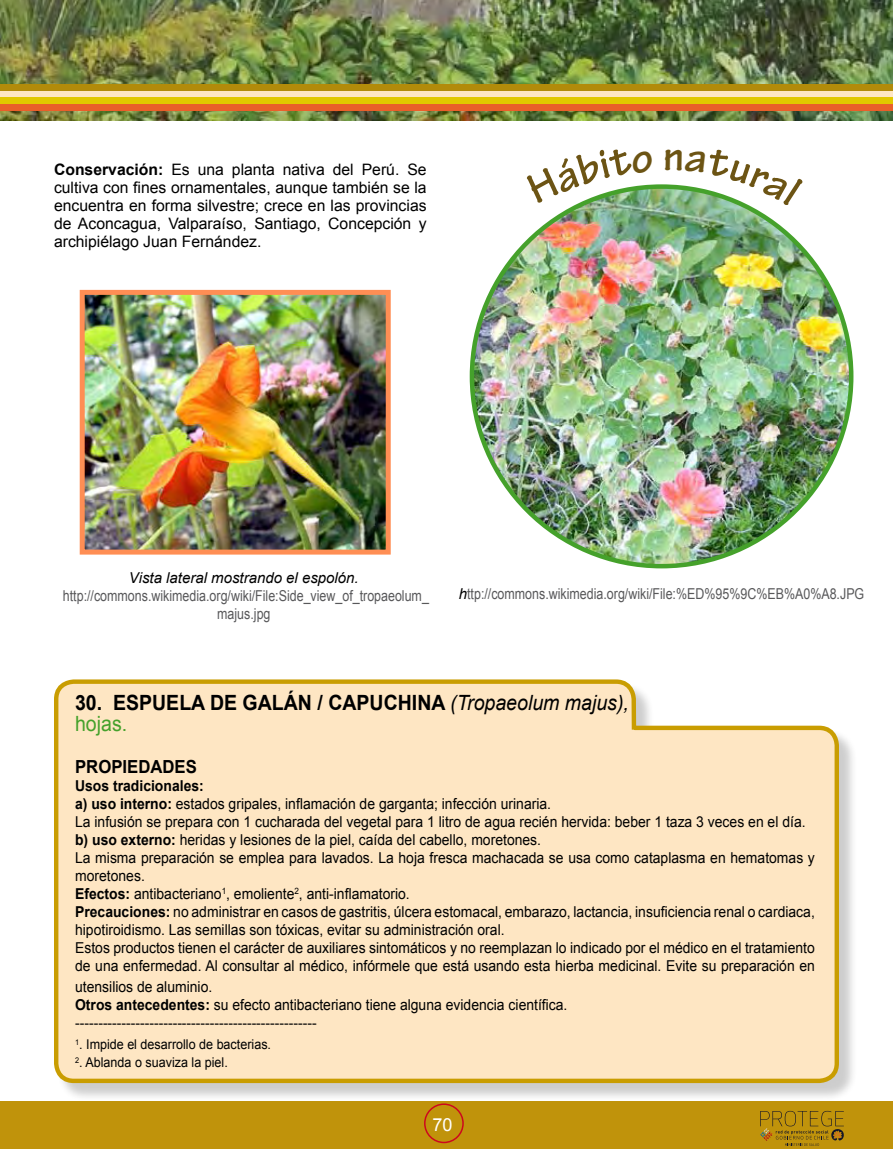
<style>
.page{position:relative;width:893px;height:1149px;background:#fff}
.page>*{position:absolute;margin:0;border:0;box-sizing:border-box;transform-origin:0 0}
.t1{font:700 21px/21px "Arial";color:#000;scale:.93 1}
.t2{font:700 18px "Arial";color:#000;scale:.93 1}
.t3{font:18px "Arial";color:#fff}
.t4{font:15.75px/18px "Arial";color:#000;text-align:justify}
.t5{font:15px/18px "Arial";color:#000;scale:.93 1}
.t6{font:15px/18px "Arial";color:#58585a;text-align:center;scale:.83 1}
.t7{font:italic 15px "Arial";color:#000}
.t8{font:13.5px "Arial";color:#000;scale:.93 1}
.s1{font-weight:700}
.s2{font-style:italic;color:#000}
.s3{font-weight:400;font-style:italic}
.s4{font-weight:400;color:#45a12b}
</style>
<div class="page">
<img style="left:0;top:0;width:893px;height:120px">
<div style="left:0;top:1100px;width:893px;height:48px;background:#c0930b"></div>
<svg style="left:760px;top:1110px;width:84px;height:35px"></svg>
<div style="left:0;top:91px;width:893px;height:6px;background:#fee6c3"></div>
<div style="left:0;top:97px;width:893px;height:7px;background:#e1c800"></div>
<div style="left:0;top:104px;width:893px;height:7px;background:#e95f2a"></div>
<div style="left:0;top:84px;width:893px;height:7px;background:#b28b0a"></div>
<div style="left:424px;top:1103px;width:40px;height:39px;border:2px solid #cd071e;border-radius:50%"></div>
<img style="left:86px;top:296px;width:299px;height:252px">
<div style="left:80px;top:290px;width:311px;height:264px;border:5px solid #ff8e54"></div>
<img style="left:472px;top:186px;width:379px;height:380px;border-radius:190px">
<div style="left:56px;top:681px;width:808px;height:426px;background:#000;opacity:.2"></div>
<svg style="left:54px;top:679px;width:787px;height:405px;background:#fce4be"></svg>
<svg style="left:579px;top:184px;width:74px;height:19px"></svg>
<svg style="left:665px;top:184px;width:85px;height:22px"></svg>
<p class="t4" style="left:54px;top:161px;width:374px"><span class="s1">Conservación:</span> Es una planta nativa del Perú. Se cultiva con fines ornamentales, aunque también se la encuentra en forma silvestre; crece en las provincias de Aconcagua, Valparaíso, Santiago, Concepción y archipiélago Juan Fernández.</p>
<p class="t7" style="left:129px;top:567px;width:231px">Vista lateral mostrando el espolón.</p>
<p class="t6" style="left:63px;top:586px;width:442px">http://commons.wikimedia.org/wiki/File:Side_view_of_tropaeolum_ majus.jpg</p>
<p class="t6" style="left:459px;top:584px;width:490px"><span class="s2">h</span>ttp://commons.wikimedia.org/wiki/File:%ED%95%9C%EB%A0%A8.JPG</p>
<h1 class="t1" style="left:75px;top:692px;width:597px">30. ESPUELA DE GALÁN / CAPUCHINA <span class="s3">(Tropaeolum majus), </span><span class="s4">hojas.</span></h1>
<p class="t2" style="left:75px;top:754px;width:133px">PROPIEDADES</p>
<p class="t5" style="left:75px;top:776px;width:797px"><span class="s1">Usos tradicionales:<br>a) uso interno:</span> estados gripales, inflamación de garganta; infección urinaria.<br>La infusión se prepara con 1 cucharada del vegetal para 1 litro de agua recién hervida: beber 1 taza 3 veces en el día. <span class="s1">b) uso externo:</span> heridas y lesiones de la piel, caída del cabello, moretones.<br>La misma preparación se emplea para lavados. La hoja fresca machacada se usa como cataplasma en hematomas y moretones.<br><span class="s1">Efectos:</span> antibacteriano<sup>1</sup>, emoliente<sup>2</sup>, anti-inflamatorio.<br><span class="s1">Precauciones:</span> no administrar en casos de gastritis, úlcera estomacal, embarazo, lactancia, insuficiencia renal o cardiaca, hipotiroidismo. Las semillas son tóxicas, evitar su administración oral.<br>Estos productos tienen el carácter de auxiliares sintomáticos y no reemplazan lo indicado por el médico en el tratamiento de una enfermedad. Al consultar al médico, infórmele que está usando esta hierba medicinal. Evite su preparación en</p>
<p class="t5" style="left:75px;top:977px;width:531px">utensilios de aluminio.<br><span class="s1">Otros antecedentes:</span> su efecto antibacteriano tiene alguna evidencia científica. ----------------------------------------------------</p>
<p class="t8" style="left:75px;top:1035px;width:212px"><sup>1</sup>. Impide el desarrollo de bacterias.</p>
<p class="t8" style="left:75px;top:1053px;width:166px"><sup>2</sup>. Ablanda o suaviza la piel.</p>
<p class="t3" style="left:432px;top:1112px;width:22px">70</p>
</div>
